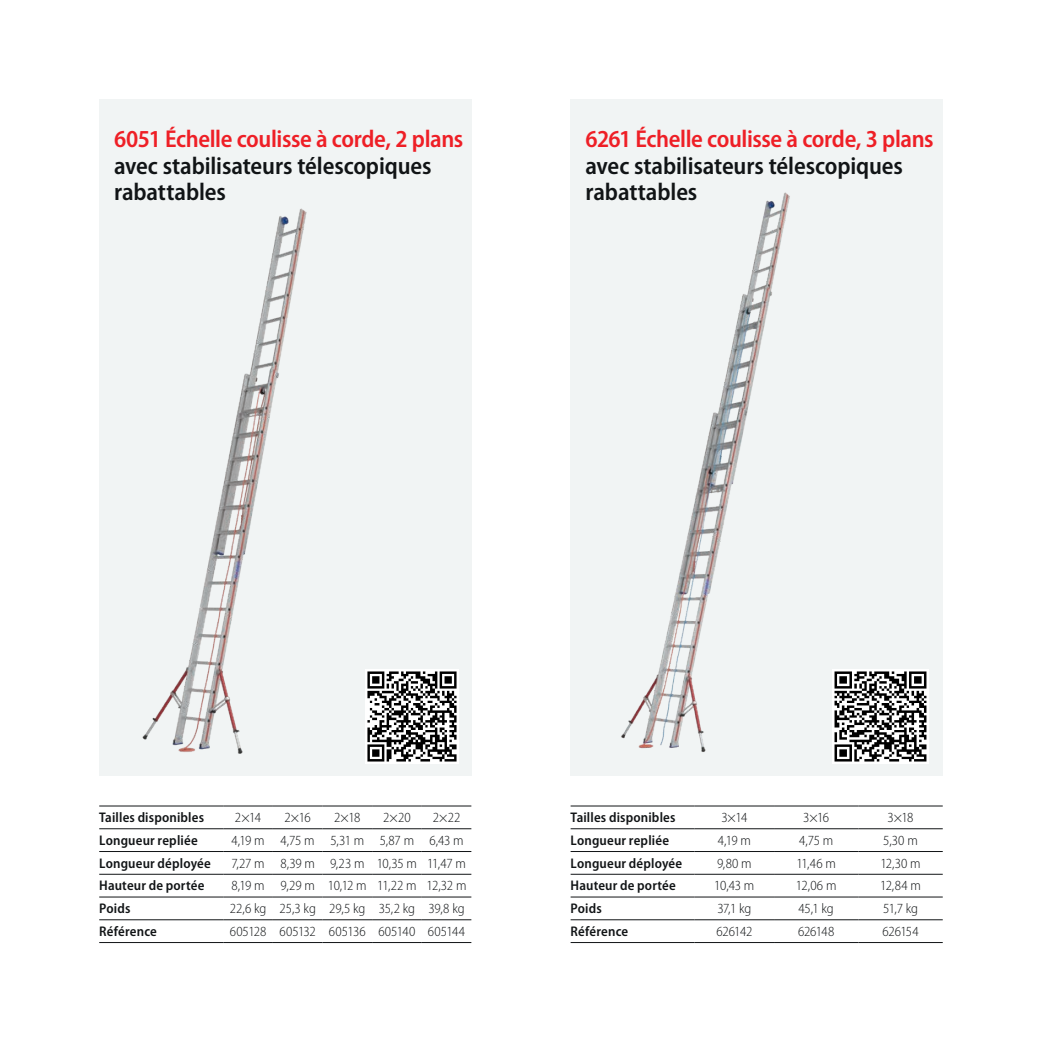
<style>
.page{position:relative;width:1042px;height:1042px;background:#fff}
.page>*{position:absolute;margin:0;border:0;box-sizing:border-box;transform-origin:0 0}
.t1{font:600 semi-condensed 24.5px/26.2px "Myriad Pro";letter-spacing:-.005em;color:#111416}
.t2{font:600 semi-condensed 24.5px "Myriad Pro";letter-spacing:-.015em;color:#ee1f26}
.t3{font:300 semi-condensed 14px/22.8px "Myriad Pro";letter-spacing:-.015em;color:#111416}
.t4{font:600 semi-condensed 14px/22.8px "Myriad Pro";letter-spacing:.01em;color:#111416}
</style>
<div class="page">
<div style="left:99px;top:99px;width:372px;height:677px;background:#f1f4f4"></div>
<img style="left:142px;top:208px;width:165px;height:546px">
<div style="left:570px;top:99px;width:373px;height:677px;background:#f1f4f4"></div>
<img style="left:621px;top:192px;width:169px;height:560px">
<hr style="left:223px;top:806px;width:50px;height:1px;background:#111416">
<hr style="left:273px;top:806px;width:49px;height:1px;background:#111416">
<hr style="left:322px;top:806px;width:50px;height:1px;background:#111416">
<hr style="left:372px;top:806px;width:50px;height:1px;background:#111416">
<hr style="left:422px;top:806px;width:49px;height:1px;background:#111416">
<hr style="left:223px;top:828px;width:50px;height:1px;background:#111416">
<hr style="left:273px;top:828px;width:49px;height:1px;background:#111416">
<hr style="left:322px;top:828px;width:50px;height:1px;background:#111416">
<hr style="left:372px;top:828px;width:50px;height:1px;background:#111416">
<hr style="left:422px;top:828px;width:49px;height:1px;background:#111416">
<hr style="left:223px;top:851px;width:50px;height:1px;background:#111416">
<hr style="left:273px;top:851px;width:49px;height:1px;background:#111416">
<hr style="left:322px;top:851px;width:50px;height:1px;background:#111416">
<hr style="left:372px;top:851px;width:50px;height:1px;background:#111416">
<hr style="left:422px;top:851px;width:49px;height:1px;background:#111416">
<hr style="left:223px;top:874px;width:50px;height:1px;background:#111416">
<hr style="left:273px;top:874px;width:49px;height:1px;background:#111416">
<hr style="left:322px;top:874px;width:50px;height:1px;background:#111416">
<hr style="left:372px;top:874px;width:50px;height:1px;background:#111416">
<hr style="left:422px;top:874px;width:49px;height:1px;background:#111416">
<hr style="left:223px;top:897px;width:50px;height:1px;background:#111416">
<hr style="left:273px;top:897px;width:49px;height:1px;background:#111416">
<hr style="left:322px;top:897px;width:50px;height:1px;background:#111416">
<hr style="left:372px;top:897px;width:50px;height:1px;background:#111416">
<hr style="left:422px;top:897px;width:49px;height:1px;background:#111416">
<hr style="left:223px;top:919px;width:50px;height:1px;background:#111416">
<hr style="left:273px;top:919px;width:49px;height:1px;background:#111416">
<hr style="left:322px;top:919px;width:50px;height:1px;background:#111416">
<hr style="left:372px;top:919px;width:50px;height:1px;background:#111416">
<hr style="left:422px;top:919px;width:49px;height:1px;background:#111416">
<hr style="left:223px;top:942px;width:50px;height:1px;background:#111416">
<hr style="left:273px;top:942px;width:49px;height:1px;background:#111416">
<hr style="left:322px;top:942px;width:50px;height:1px;background:#111416">
<hr style="left:372px;top:942px;width:50px;height:1px;background:#111416">
<hr style="left:422px;top:942px;width:49px;height:1px;background:#111416">
<hr style="left:694px;top:806px;width:80px;height:1px;background:#111416">
<hr style="left:774px;top:806px;width:84px;height:1px;background:#111416">
<hr style="left:858px;top:806px;width:85px;height:1px;background:#111416">
<hr style="left:694px;top:828px;width:80px;height:1px;background:#111416">
<hr style="left:774px;top:828px;width:84px;height:1px;background:#111416">
<hr style="left:858px;top:828px;width:85px;height:1px;background:#111416">
<hr style="left:694px;top:851px;width:80px;height:1px;background:#111416">
<hr style="left:774px;top:851px;width:84px;height:1px;background:#111416">
<hr style="left:858px;top:851px;width:85px;height:1px;background:#111416">
<hr style="left:694px;top:874px;width:80px;height:1px;background:#111416">
<hr style="left:774px;top:874px;width:84px;height:1px;background:#111416">
<hr style="left:858px;top:874px;width:85px;height:1px;background:#111416">
<hr style="left:694px;top:897px;width:80px;height:1px;background:#111416">
<hr style="left:774px;top:897px;width:84px;height:1px;background:#111416">
<hr style="left:858px;top:897px;width:85px;height:1px;background:#111416">
<hr style="left:694px;top:919px;width:80px;height:1px;background:#111416">
<hr style="left:774px;top:919px;width:84px;height:1px;background:#111416">
<hr style="left:858px;top:919px;width:85px;height:1px;background:#111416">
<hr style="left:694px;top:942px;width:80px;height:1px;background:#111416">
<hr style="left:774px;top:942px;width:84px;height:1px;background:#111416">
<hr style="left:858px;top:942px;width:85px;height:1px;background:#111416">
<hr style="left:99px;top:806px;width:124px;height:1px;background:#111416">
<hr style="left:99px;top:828px;width:124px;height:1px;background:#111416">
<hr style="left:99px;top:851px;width:124px;height:1px;background:#111416">
<hr style="left:99px;top:874px;width:124px;height:1px;background:#111416">
<hr style="left:99px;top:897px;width:124px;height:1px;background:#111416">
<hr style="left:99px;top:919px;width:124px;height:1px;background:#111416">
<hr style="left:99px;top:942px;width:124px;height:1px;background:#111416">
<hr style="left:570px;top:806px;width:124px;height:1px;background:#111416">
<hr style="left:570px;top:828px;width:124px;height:1px;background:#111416">
<hr style="left:570px;top:851px;width:124px;height:1px;background:#111416">
<hr style="left:570px;top:874px;width:124px;height:1px;background:#111416">
<hr style="left:570px;top:897px;width:124px;height:1px;background:#111416">
<hr style="left:570px;top:919px;width:124px;height:1px;background:#111416">
<hr style="left:570px;top:942px;width:124px;height:1px;background:#111416">
<img style="left:365px;top:670px;width:93px;height:93px">
<img style="left:833px;top:669px;width:95px;height:95px">
<h1 class="t2" style="left:114px;top:126px;width:351px">6051 Échelle coulisse à corde, 2 plans</h1>
<h1 class="t1" style="left:114px;top:153px;width:319px">avec stabilisateurs télescopiques rabattables</h1>
<h1 class="t2" style="left:585px;top:126px;width:350px">6261 Échelle coulisse à corde, 3 plans</h1>
<h1 class="t1" style="left:585px;top:153px;width:319px">avec stabilisateurs télescopiques rabattables</h1>
<p class="t4" style="left:99px;top:806px;width:113px">Tailles disponibles<br>Longueur repliée<br>Longueur déployée<br>Hauteur de portée<br>Poids<br>Référence</p>
<p class="t4" style="left:570px;top:806px;width:113px">Tailles disponibles<br>Longueur repliée<br>Longueur déployée<br>Hauteur de portée<br>Poids<br>Référence</p>
<p class="t3" style="left:230px;top:806px;width:238px;text-indent:203px">2×22<br>4,19 m 4,75 m 5,31 m 5,87 m 6,43 m<br>7,27 m 8,39 m 9,23 m 10,35 m 11,47 m<br>8,19 m 9,29 m 10,12 m 11,22 m 12,32 m<br>22,6 kg 25,3 kg 29,5 kg 35,2 kg 39,8 kg<br>605128 605132 605136 605140 605144</p>
<p class="t3" style="left:721px;top:806px;width:28px">3×14</p>
<p class="t3" style="left:803px;top:806px;width:28px">3×16</p>
<p class="t3" style="left:887px;top:806px;width:28px">3×18</p>
<p class="t3" style="left:235px;top:806px;width:28px">2×14</p>
<p class="t3" style="left:284px;top:806px;width:28px">2×16</p>
<p class="t3" style="left:334px;top:806px;width:28px">2×18</p>
<p class="t3" style="left:383px;top:806px;width:29px">2×20</p>
<p class="t3" style="left:718px;top:829px;width:35px">4,19 m</p>
<p class="t3" style="left:799px;top:829px;width:36px">4,75 m</p>
<p class="t3" style="left:883px;top:829px;width:36px">5,30 m</p>
<p class="t3" style="left:717px;top:852px;width:36px">9,80 m</p>
<p class="t3" style="left:796px;top:852px;width:41px">11,46 m</p>
<p class="t3" style="left:880px;top:852px;width:42px">12,30 m</p>
<p class="t3" style="left:714px;top:874px;width:42px">10,43 m</p>
<p class="t3" style="left:796px;top:874px;width:42px">12,06 m</p>
<p class="t3" style="left:880px;top:874px;width:42px">12,84 m</p>
<p class="t3" style="left:717px;top:897px;width:36px">37,1 kg</p>
<p class="t3" style="left:798px;top:897px;width:37px">45,1 kg</p>
<p class="t3" style="left:883px;top:897px;width:37px">51,7 kg</p>
<p class="t3" style="left:716px;top:920px;width:37px">626142</p>
<p class="t3" style="left:798px;top:920px;width:38px">626148</p>
<p class="t3" style="left:882px;top:920px;width:38px">626154</p>
</div>
